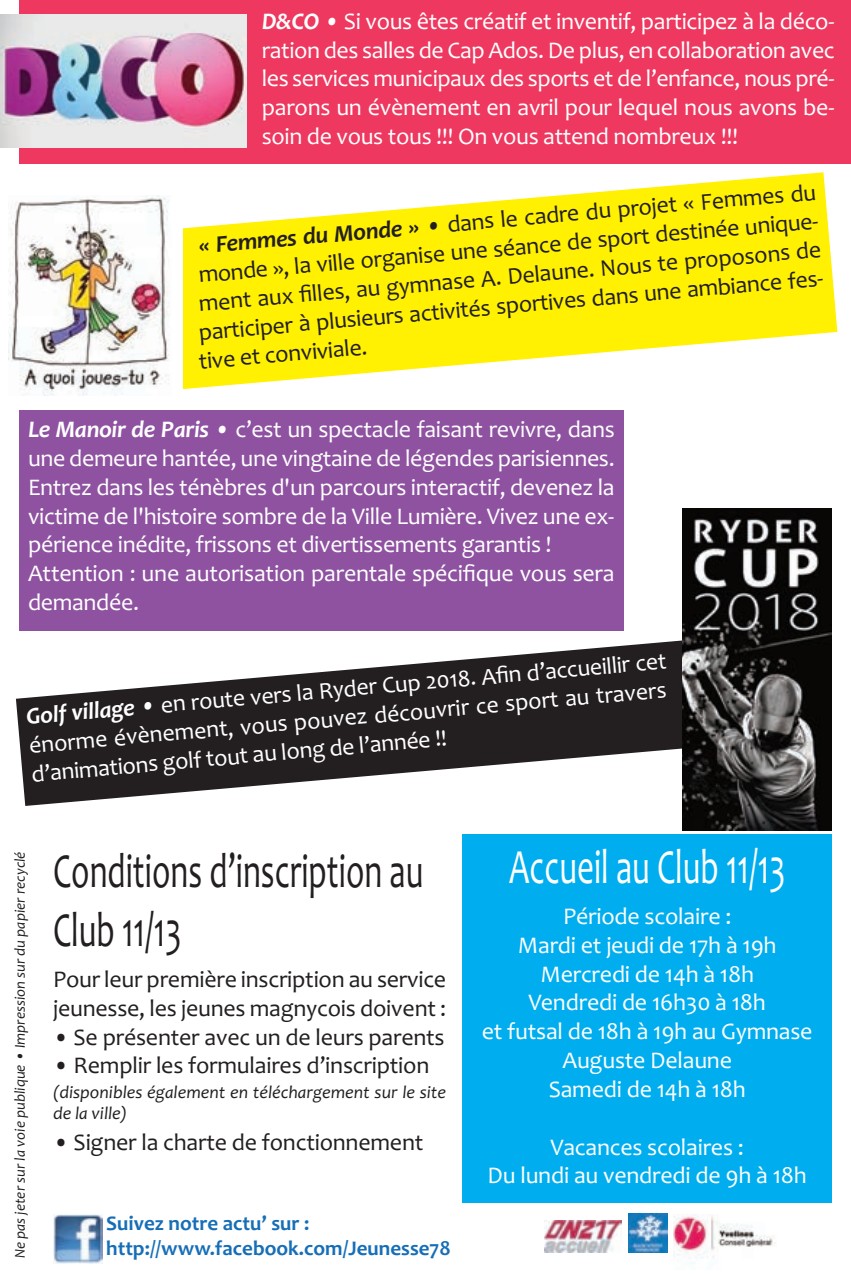
<style>
.page{position:relative;width:851px;height:1276px;background:#fff}
.page>*{position:absolute;margin:0;border:0;box-sizing:border-box;transform-origin:0 0}
.t1{font:49.5px/59.4px "Candara";color:#231f20;scale:.67 1}
.t2{font:49.5px "Candara";color:#fff;scale:.67 1}
.t3{font:24px/28.8px "Candara";letter-spacing:-.015em;color:#fff;text-align:center}
.t4{font:24px/28.8px "Candara";letter-spacing:-.01em;color:#231f20}
.t5{font:700 21px/25.2px "Candara";color:#166eb7}
.t6{font:italic 18px/21.6px "Candara";color:#231f20}
.t7{font:italic 15px "Candara";color:#231f20}
.s1{font-weight:700;font-style:italic}
</style>
<div class="page">
<div style="left:462px;top:834px;width:369px;height:368px;background:#00aeef"></div>
<img style="left:544px;top:1221px;width:77px;height:31px">
<img style="left:673px;top:1214px;width:102px;height:50px">
<div style="left:53px;top:1214px;width:55px;height:55px;background:linear-gradient(to right,#fff,#fff)"></div>
<img style="left:53px;top:1214px;width:49px;height:49px">
<img style="left:628px;top:1214px;width:39px;height:39px">
<div style="left:19px;top:0;width:831px;height:164px;background:#ee385f"></div>
<div style="left:19px;top:411px;width:604px;height:220px;background:#8e52a1"></div>
<svg style="left:183px;top:172px;width:654px;height:218px;fill:#fff101"></svg>
<svg style="left:16px;top:640px;width:666px;height:166px;fill:#231f20"></svg>
<img style="left:9px;top:195px;width:160px;height:201px">
<img style="left:0;top:14px;width:247px;height:133px">
<img style="left:682px;top:508px;width:149px;height:322px">
<p class="t3" style="left:262px;top:6px;width:574px;text-align:justify"><span class="s1">d&amp;Co •</span> Si vous êtes créatif et inventif, participez à la déco&shy;ration des salles de Cap Ados. De plus, en collaboration avec les services municipaux des sports et de l’enfance, nous pré&shy;parons un évènement en avril pour lequel nous avons be&shy;soin de vous tous !!! On vous attend nombreux !!!</p>
<p class="t4" style="left:197px;top:231px;width:621px;rotate:-5deg"><span class="s1">« Femmes du Monde » •</span> dans le cadre du projet « Femmes du</p>
<p class="t4" style="left:197px;top:260px;width:622px;rotate:-5deg">monde », la ville organise une séance de sport destinée unique-</p>
<p class="t4" style="left:197px;top:289px;width:626px;rotate:-5deg">ment aux fi lles, au gymnase A. Delaune. Nous te proposons de</p>
<p class="t4" style="left:197px;top:317px;width:627px;rotate:-5deg">participer à plusieurs activités sportives dans une ambiance fes-</p>
<p class="t4" style="left:197px;top:346px;width:170px;rotate:-5deg">tive et conviviale.</p>
<p class="t3" style="left:28px;top:414px;width:588px;text-align:left"><span class="s1">Le Manoir de paris •</span> c’est un spectacle faisant revivre, dans une demeure hantée, une vingtaine de légendes parisiennes.<br>Entrez dans les ténèbres d'un parcours interactif, devenez la victime de l'histoire sombre de la Ville Lumière. Vivez une ex&shy;périence inédite, frissons et divertissements garantis !<br>Attention : une autorisation parentale spécifique vous sera demandée.</p>
<p class="t3" style="left:25px;top:701px;width:643px;text-align:justify;rotate:-5deg"><span class="s1">Golf village •</span> en route vers la Ryder Cup 2018. Afi n d’accueillir cet énorme évènement, vous pouvez découvrir ce sport au travers d’animations golf tout au long de l’année !!</p>
<p class="t7" style="left:11px;top:1258px;width:408px;rotate:-90deg">Ne pas jeter sur la voie publique • Impression sur du papier recyclé</p>
<h1 class="t1" style="left:53px;top:839px;width:554px">Conditions d’inscription au<br>Club 11/13</h1>
<p class="t4" style="left:53px;top:964px;width:394px">Pour leur première inscription au service jeunesse, les jeunes magnycois doivent :</p>
<p class="t4" style="left:53px;top:1022px;width:393px">• Se présenter avec un de leurs parents</p>
<p class="t4" style="left:53px;top:1050px;width:378px">• Remplir les formulaires d’inscription</p>
<p class="t6" style="left:53px;top:1080px;width:394px">(disponibles également en téléchargement sur le site de la ville)</p>
<p class="t4" style="left:53px;top:1127px;width:372px">• Signer la charte de fonctionnement</p>
<p class="t5" style="left:106px;top:1210px;width:346px">Suivez notre actu’ sur : http://www.facebook.com/Jeunesse78</p>
<h1 class="t2" style="left:509px;top:837px;width:414px">Accueil au Club 11/13</h1>
<p class="t3" style="left:482px;top:901px;width:332px">Période scolaire :<br>Mardi et jeudi de 17h à 19h<br>Mercredi de 14h à 18h<br>Vendredi de 16h30 à 18h<br>et futsal de 18h à 19h au Gymnase<br>Auguste Delaune<br>Samedi de 14h à 18h</p>
<p class="t3" style="left:487px;top:1131px;width:321px">Vacances scolaires :<br>Du lundi au vendredi de 9h à 18h</p>
</div>
